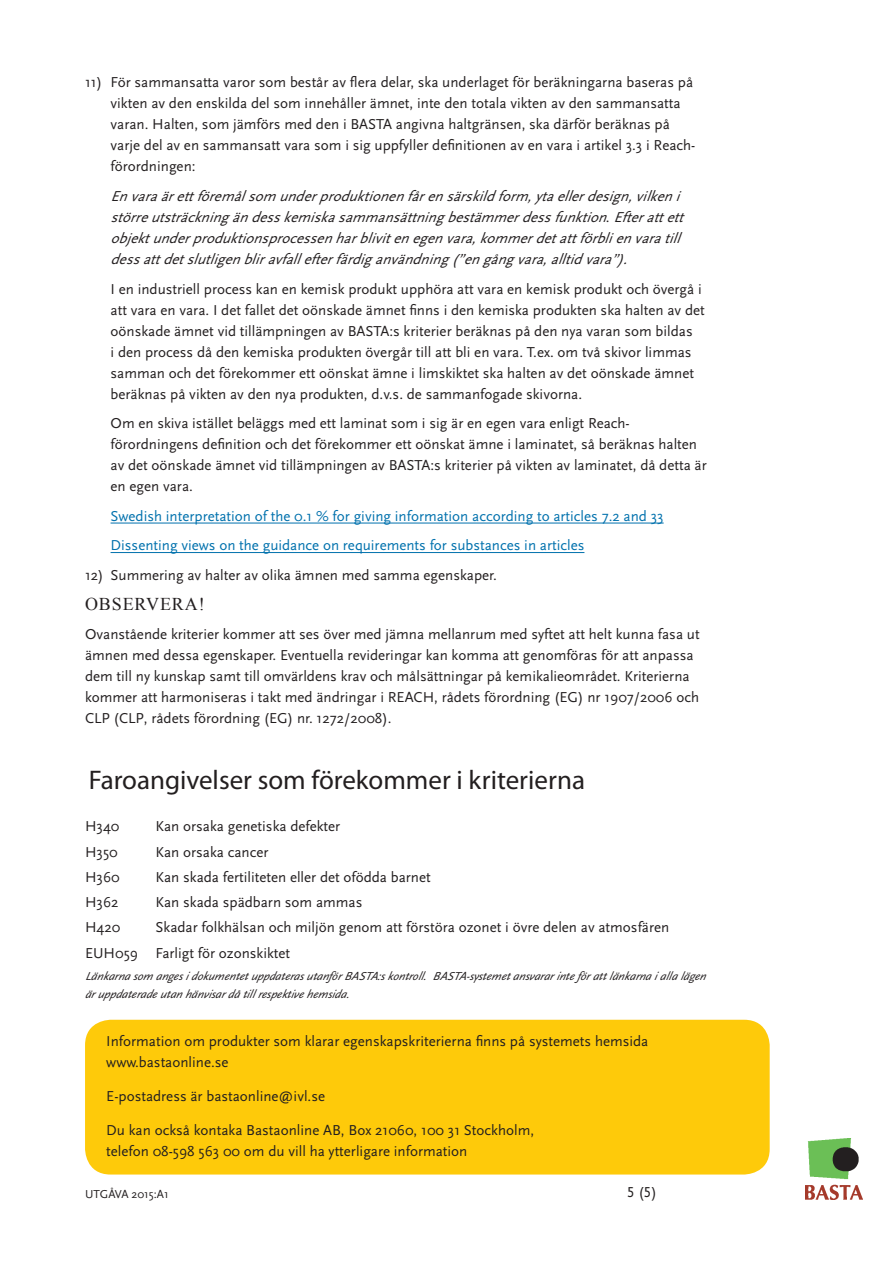
<style>
.page{position:relative;width:893px;height:1263px;background:#fff}
.page>*{position:absolute;margin:0;border:0;box-sizing:border-box;transform-origin:0 0}
.t1{font:27px "Myriad Pro";color:#231f20}
.Brödtext_2{font:18px "Times New Roman";letter-spacing:.05em;color:#231f20}
.Brödtext_2-2{font:15px/21px "Scala Sans";color:#231f20}
.Brödtext_2-3{font:italic 15px/21px "Scala Sans";color:#231f20}
.Innehåll{font:15px/21px "Scala Sans";color:#231f20}
.Brödtext_2-4{font:15px "Scala Sans";color:#0071ad}
.Brödtext_2-5{font:15px "Scala Sans LF";color:#231f20}
.Brödtext_2-6{font:italic 12px/18px "Scala Sans LF";letter-spacing:-.035em;color:#231f20}
.Brödtext_2-7{font:12px "Scala Sans";color:#231f20}
.s1{font-style:normal}
</style>
<div class="page">
<img style="left:806px;top:1138px;width:56px;height:61px">
<div style="left:85px;top:1020px;width:685px;height:154px;background:#feca0a;border-radius:26px"></div>
<hr style="left:111px;top:523px;width:553px;height:1px;background:#0071ad">
<hr style="left:111px;top:552px;width:473px;height:1px;background:#0071ad">
<p class="Brödtext_2-2" style="left:111px;top:72px;width:586px;text-indent:-26px">11) För sammansatta varor som består av flera delar, ska underlaget för beräkningarna baseras på vikten av den enskilda del som innehåller ämnet, inte den totala vikten av den sammansatta varan. Halten, som jämförs med den i BASTA angivna haltgränsen, ska därför beräknas på varje del av en sammansatt vara som i sig uppfyller definitionen av en vara i artikel 3.3 i Reach&shy;förordningen:</p>
<p class="Brödtext_2-3" style="left:111px;top:186px;width:580px">Envaraärettföremålsom underproduktionenfårensärskildform,ytaellerdesign,vilkeni störreutsträckningändesskemiskasammansättningbestämmerdessfunktion<span class="s1">.</span> Efterattett objektunderproduktionsprocessenharblivitenegenvara,kommerdetattförblienvaratill dessattdetslutligenbliravfallefterfärdiganvändning(”engångvara,alltidvara”).</p>
<p class="Brödtext_2-2" style="left:111px;top:278px;width:596px">I en industriell process kan en kemisk produkt upphöra att vara en kemisk produkt och övergå i att vara en vara. I det fallet det oönskade ämnet finns i den kemiska produkten ska halten av det oönskade ämnet vid tillämpningen av BASTA:s kriterier beräknas på den nya varan som bildas<br>i den process då den kemiska produkten övergår till att bli en vara. T.ex. om två skivor limmas samman och det förekommer ett oönskat ämne i limskiktet ska halten av det oönskade ämnet beräknas på vikten av den nya produkten, d.v.s. de sammanfogade skivorna.</p>
<p class="Brödtext_2-2" style="left:111px;top:413px;width:598px">Om en skiva istället beläggs med ett laminat som i sig är en egen vara enligt Reach&shy;förordningens definition och det förekommer ett oönskat ämne i laminatet, så beräknas halten av det oönskade ämnet vid tillämpningen av BASTA:s kriterier på vikten av laminatet, då detta är en egen vara.</p>
<p class="Brödtext_2-4" style="left:111px;top:507px;width:555px">Swedish interpretation of the 0.1 % for giving information according to articles 7.2 and 33</p>
<p class="Brödtext_2-4" style="left:111px;top:536px;width:475px">Dissenting views on the guidance on requirements for substances in articles</p>
<p class="Brödtext_2-2" style="left:85px;top:564px;width:413px">12) Summering av halter av olika ämnen med samma egenskaper.</p>
<p class="Brödtext_2" style="left:85px;top:591px;width:121px">OBSERVERA!</p>
<p class="Brödtext_2-2" style="left:85px;top:624px;width:616px">Ovanstående kriterier kommer att ses över med jämna mellanrum med syftet att helt kunna fasa ut ämnen med dessa egenskaper. Eventuella revideringar kan komma att genomföras för att anpassa dem till ny kunskap samt till omvärldens krav och målsättningar på kemikalieområdet. Kriterierna kommer att harmoniseras i takt med ändringar i REACH, rådets förordning (EG) nr 1907/2006 och CLP (CLP, rådets förordning (EG) nr. 1272/2008).</p>
<p class="t1" style="left:89px;top:764px;width:498px">Faroangivelser som förekommer i kriterierna</p>
<p class="Brödtext_2-2" style="left:85px;top:816px;width:36px">H340</p>
<p class="Brödtext_2-2" style="left:156px;top:816px;width:186px">Kan orsaka genetiska defekter</p>
<p class="Brödtext_2-2" style="left:85px;top:841px;width:34px">H350</p>
<p class="Brödtext_2-2" style="left:156px;top:841px;width:114px">Kan orsaka cancer</p>
<p class="Brödtext_2-2" style="left:85px;top:866px;width:36px">H360</p>
<p class="Brödtext_2-2" style="left:156px;top:866px;width:277px">Kan skada fertiliteten eller det ofödda barnet</p>
<p class="Brödtext_2-2" style="left:85px;top:892px;width:35px">H362</p>
<p class="Brödtext_2-2" style="left:156px;top:892px;width:208px">Kan skada spädbarn som ammas</p>
<p class="Brödtext_2-2" style="left:85px;top:917px;width:37px">H420</p>
<p class="Brödtext_2-2" style="left:156px;top:917px;width:515px">Skadar folkhälsan och miljön genom att förstöra ozonet i övre delen av atmosfären</p>
<p class="Brödtext_2-2" style="left:85px;top:942px;width:207px">EUH059 Farligt för ozonskiktet</p>
<p class="Brödtext_2-6" style="left:85px;top:967px;width:626px">Länkarnasom angesidokumentetuppdaterasutanförBASTA:skontroll. BASTA-systemetansvararinteförattlänkarnaiallalägen äruppdateradeutanhänvisardåtillrespektivehemsida.</p>
<p class="Innehåll" style="left:106px;top:1030px;width:544px">Information om produkter som klarar egenskapskriterierna finns på systemets hemsida www.bastaonline.se</p>
<p class="Innehåll" style="left:106px;top:1085px;width:220px">E-postadress är bastaonline@ivl.se</p>
<p class="Innehåll" style="left:106px;top:1119px;width:429px">Du kan också kontaka Bastaonline AB, Box 21060, 100 31 Stockholm, telefon 08-598 563 00 om du vill ha ytterligare information</p>
<p class="Brödtext_2-7" style="left:85px;top:1187px;width:85px">UTGÅVA 2015:A1</p>
<p class="Brödtext_2-5" style="left:627px;top:1183px;width:31px">5 (5)</p>
</div>
